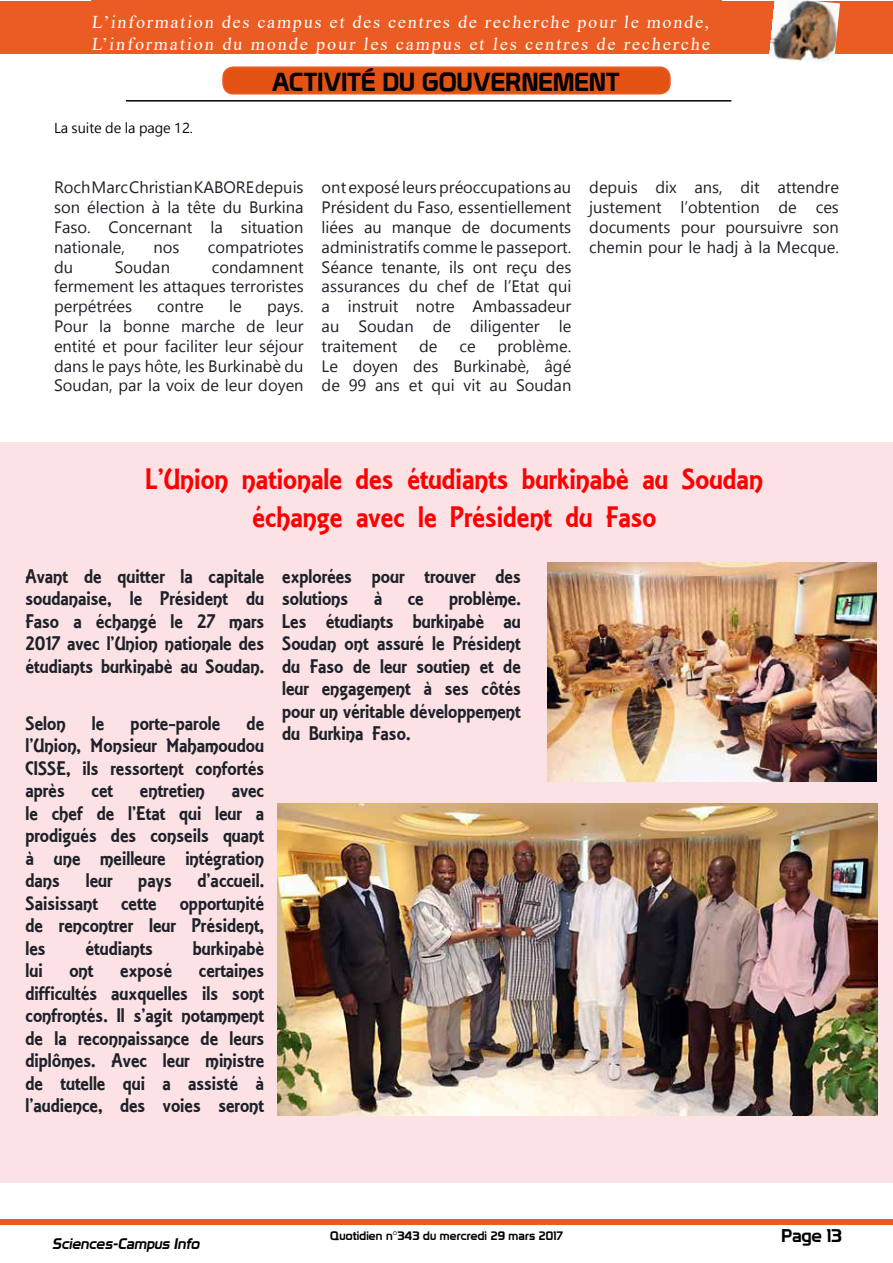
<style>
.page{position:relative;width:893px;height:1263px;background:#fff}
.page>*{position:absolute;margin:0;border:0;box-sizing:border-box;transform-origin:0 0}
.t1{font:31.5px/37.8px "ARESSENCE";color:#f00;text-align:center}
.t2{font:25.5px "Prototype";color:#000}
.t3{font:21px/22.5px "ARESSENCE";color:#1d2129;text-align:justify}
.t4{font:18px/21.6px "Times New Roman";letter-spacing:.105em;color:#fff}
.t5{font:18px "Prototype";color:#000}
.t6{font:16.5px/19.8px "Myanmar Text";color:#1d2129;text-align:justify}
.t7{font:italic 15px "Prototype";color:#000}
.t8{font:13.5px "Microsoft Jheng Hei UI Regular";color:#000}
.t9{font:12px "Prototype";letter-spacing:.01em;color:#000}
</style>
<div class="page">
<div style="left:0;top:1219px;width:893px;height:6px;background:#ea5c24"></div>
<div style="left:0;top:1px;width:893px;height:53px;background:#ea5c24"></div>
<div style="left:91px;top:0;width:631px;height:50px;background:#ea5c24"></div>
<img style="left:769px;top:0;width:71px;height:64px">
<hr style="left:126px;top:100px;width:605px;height:2px;background:#000">
<div style="left:223px;top:67px;width:447px;height:27px;background:#e35414;border-radius:10px"></div>
<div style="left:222px;top:66px;width:449px;height:29px;border:2px solid #ea5c24;border-radius:10px"></div>
<div style="left:0;top:442px;width:893px;height:740px;background:#fce2e5"></div>
<img style="left:547px;top:563px;width:329px;height:219px">
<img style="left:277px;top:803px;width:600px;height:313px">
<p class="t4" style="left:91px;top:11px;width:622px">L’information des campus et des centres de recherche pour le monde,<br>L’information du monde pour les campus et les centres de recherche</p>
<p class="t2" style="left:272px;top:67px;width:350px">ACTIVITÉ DU GOUVERNEMENT</p>
<p class="t8" style="left:54px;top:120px;width:141px">La suite de la page 12.</p>
<p class="t6" style="left:54px;top:178px;width:251px">RochMarc Christian KABORE depuis son élection à la tête du Burkina Faso. Concernant la situation nationale,</p>
<p class="t6" style="left:153px;top:237px;width:28px">nos</p>
<p class="t6" style="left:208px;top:237px;width:97px">compatriotes</p>
<p class="t6" style="left:54px;top:257px;width:251px;text-indent:158px">condamnent fermement les attaques terroristes perpétrées</p>
<p class="t6" style="left:54px;top:257px;width:21px">du</p>
<p class="t6" style="left:115px;top:257px;width:57px">Soudan</p>
<p class="t6" style="left:157px;top:297px;width:48px">contre</p>
<p class="t6" style="left:229px;top:297px;width:14px">le</p>
<p class="t6" style="left:54px;top:297px;width:251px;text-indent:213px">pays.<br>Pour la bonne marche de leur entité et pour faciliter leur séjour dans le pays hôte, les Burkinabè du Soudan, par la voix de leur doyen</p>
<p class="t6" style="left:322px;top:178px;width:251px">ont exposé leurs préoccupations au Président du Faso, essentiellement liées au manque de documents administratifs comme le passeport.<br>Séance tenante, ils ont reçu des assurances du chef de l’Etat qui a instruit notre Ambassadeur au Soudan de diligenter le traitement</p>
<p class="t6" style="left:322px;top:336px;width:251px;text-indent:176px">problème.<br>Le doyen des Burkinabè, âgé de 99 ans et qui vit au Soudan</p>
<p class="t6" style="left:419px;top:336px;width:20px">de</p>
<p class="t6" style="left:459px;top:336px;width:18px">ce</p>
<p class="t6" style="left:589px;top:178px;width:251px">depuis dix ans, dit attendre justement l’obtention de ces documents pour poursuivre son chemin pour le hadj à la Mecque.</p>
<h1 class="t1" style="left:146px;top:460px;width:619px">L’Union nationale des étudiants burkinabè au Soudan échange avec le Président du Faso</h1>
<p class="t3" style="left:26px;top:565px;width:240px">Avant de quitter la capitale soudanaise, le Président du Faso a échangé le 27 mars 2017 avec l’Union nationale des étudiants burkinabè au Soudan.</p>
<p class="t3" style="left:26px;top:712px;width:240px">Selon le porte-parole de l’Union, Monsieur Mahamoudou CISSE, ils ressortent confortés après</p>
<p class="t3" style="left:92px;top:779px;width:23px">cet</p>
<p class="t3" style="left:140px;top:779px;width:66px">entretien</p>
<p class="t3" style="left:26px;top:779px;width:240px;text-indent:206px">avec le chef de l’Etat qui leur a prodigués des conseils quant à une meilleure intégration dans leur pays d’accueil.<br>Saisissant cette opportunité de rencontrer leur Président, les</p>
<p class="t3" style="left:85px;top:937px;width:69px">étudiants</p>
<p class="t3" style="left:193px;top:937px;width:73px">burkinabè</p>
<p class="t3" style="left:26px;top:959px;width:19px">lui</p>
<p class="t3" style="left:69px;top:959px;width:26px">ont</p>
<p class="t3" style="left:120px;top:959px;width:54px">exposé</p>
<p class="t3" style="left:26px;top:959px;width:240px;text-indent:173px">certaines difficultés auxquelles ils sont confrontés. Il s’agit notamment de la reconnaissance de leurs diplômes. Avec leur ministre de tutelle qui a assisté à l’audience, des voies seront</p>
<p class="t3" style="left:282px;top:565px;width:240px">explorées pour trouver des solutions à ce problème.<br>Les étudiants burkinabè au Soudan ont assuré le Président du Faso de leur soutien et de leur engagement à ses côtés pour un véritable développement du Burkina Faso.</p>
<p class="t7" style="left:52px;top:1234px;width:152px">Sciences-Campus Info</p>
<p class="t5" style="left:781px;top:1225px;width:62px">Page 13</p>
<p class="t9" style="left:330px;top:1228px;width:234px">Quotidien n°343 du mercredi 29 mars 2017</p>
</div>
